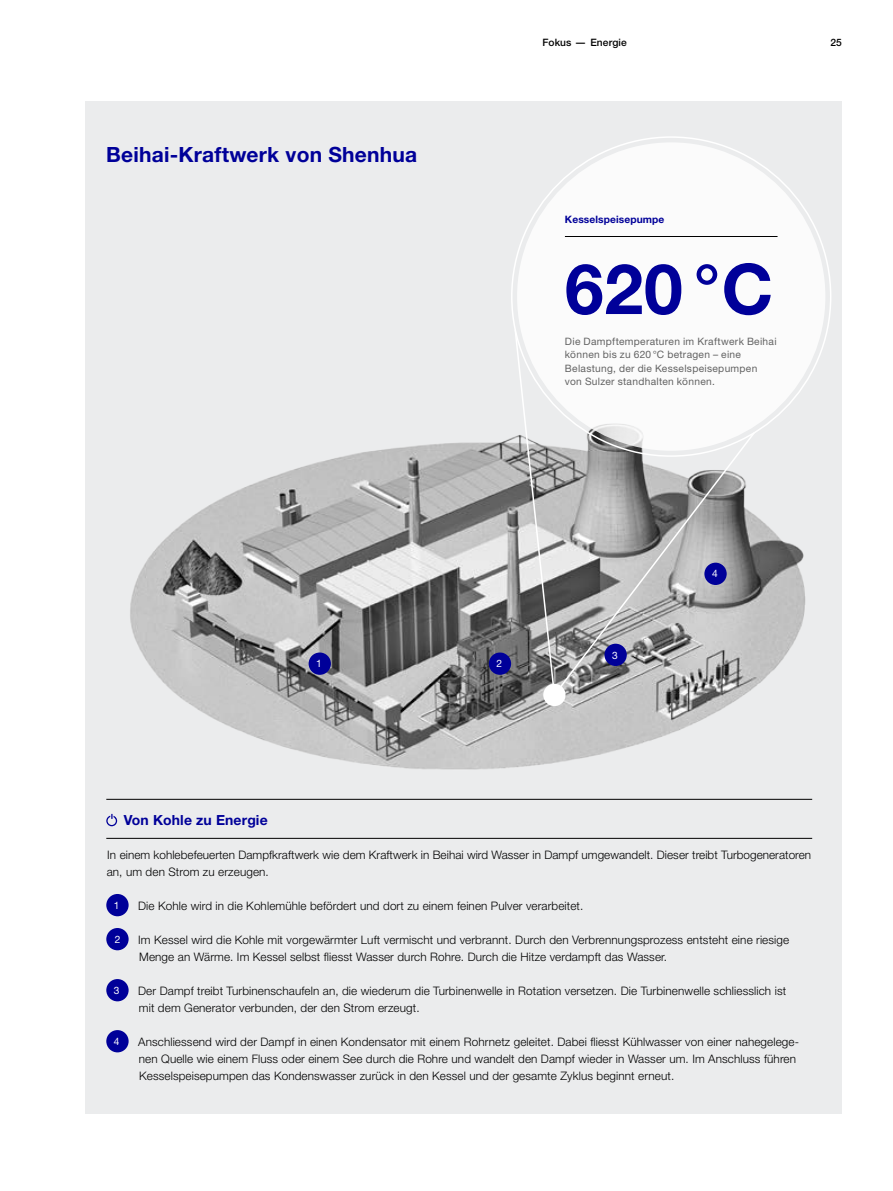
<style>
.page{position:relative;width:893px;height:1191px;background:#fff}
.page>*{position:absolute;margin:0;border:0;box-sizing:border-box;transform-origin:0 0}
.t1{font:700 69.9px "Helvetica Neue LT Std";color:#009}
.t2{font:700 21px "Helvetica Neue LT Std";letter-spacing:.01em;color:#009}
.t3{font:700 13.95px "Helvetica Neue LT Std";letter-spacing:.01em;color:#009}
.t4{font:300 11.7px/17px "Helvetica Neue LT Std";letter-spacing:.01em;color:#000}
.t5{font:10.2px/13.5px "Helvetica Neue LT Std";letter-spacing:.03em;color:#626262}
.t6{font:700 10.2px "Helvetica Neue LT Std";letter-spacing:.01em;color:#009}
.t7{font:500 10.2px "Helvetica Neue LT Std";letter-spacing:.01em;color:#000}
.t8{font:10.2px "Helvetica Neue LT Std";color:#fff}
</style>
<div class="page">
<div style="left:85px;top:101px;width:757px;height:1012px;background:#ebeced"></div>
<img style="left:106px;top:371px;width:707px;height:468px">
<div style="left:517px;top:142px;width:308px;height:309px;background:#fff;border-radius:50%"></div>
<svg style="left:514px;top:328px;width:42px;height:369px"></svg>
<svg style="left:552px;top:431px;width:204px;height:266px;background:#aaa"></svg>
<div style="left:309px;top:652px;width:22px;height:23px;background:#009;border-radius:50%"></div>
<div style="left:489px;top:652px;width:22px;height:23px;background:#009;border-radius:50%"></div>
<div style="left:604px;top:643px;width:23px;height:23px;background:#009;border-radius:50%"></div>
<div style="left:543px;top:684px;width:23px;height:22px;background:#fff;border-radius:50%"></div>
<div style="left:704px;top:562px;width:23px;height:23px;background:#009;border-radius:50%"></div>
<svg style="left:106px;top:814px;width:11px;height:12px"></svg>
<hr style="left:565px;top:236px;width:212px;height:1px;background:#000">
<hr style="left:106px;top:799px;width:706px;height:1px;background:#000">
<hr style="left:106px;top:838px;width:706px;height:1px;background:#000">
<div style="left:106px;top:894px;width:23px;height:22px;background:#009;border-radius:50%"></div>
<div style="left:106px;top:928px;width:23px;height:22px;background:#009;border-radius:50%"></div>
<div style="left:106px;top:979px;width:23px;height:22px;background:#009;border-radius:50%"></div>
<div style="left:106px;top:1030px;width:23px;height:22px;background:#009;border-radius:50%"></div>
<p class="t2" style="left:106px;top:141px;width:312px">Beihai-Kraftwerk von Shenhua</p>
<p class="t7" style="left:542px;top:36px;width:86px">Fokus — Energie</p>
<p class="t7" style="left:830px;top:36px;width:13px">25</p>
<p class="t6" style="left:565px;top:213px;width:101px">Kesselspeisepumpe</p>
<p class="t1" style="left:565px;top:246px;width:205px">620 °C</p>
<p class="t5" style="left:565px;top:334px;width:213px">Die Dampftemperaturen im Kraftwerk Beihai können bis zu 620 °C betragen – eine Belastung, der die Kesselspeisepumpen von Sulzer standhalten können.</p>
<p class="t8" style="left:316px;top:657px;width:7px">1</p>
<p class="t8" style="left:496px;top:657px;width:7px">2</p>
<p class="t8" style="left:612px;top:649px;width:7px">3</p>
<p class="t8" style="left:712px;top:568px;width:7px">4</p>
<p class="t3" style="left:124px;top:811px;width:145px">Von Kohle zu Energie</p>
<p class="t4" style="left:107px;top:846px;width:706px">In einem kohlebefeuerten Dampfkraftwerk wie dem Kraftwerk in Beihai wird Wasser in Dampf umgewandelt. Dieser treibt Turbogeneratoren an, um den Strom zu erzeugen.</p>
<p class="t8" style="left:114px;top:899px;width:7px">1</p>
<p class="t4" style="left:138px;top:897px;width:447px">Die Kohle wird in die Kohlemühle befördert und dort zu einem feinen Pulver verarbeitet.</p>
<p class="t8" style="left:115px;top:933px;width:7px">2</p>
<p class="t4" style="left:138px;top:931px;width:652px">Im Kessel wird die Kohle mit vorgewärmter Luft vermischt und verbrannt. Durch den Verbrennungsprozess entsteht eine riesige<br>Menge an Wärme. Im Kessel selbst fliesst Wasser durch Rohre. Durch die Hitze verdampft das Wasser.</p>
<p class="t8" style="left:114px;top:984px;width:7px">3</p>
<p class="t4" style="left:138px;top:982px;width:649px">Der Dampf treibt Turbinenschaufeln an, die wiederum die Turbinenwelle in Rotation versetzen. Die Turbinenwelle schliesslich ist mit dem Generator verbunden, der den Strom erzeugt.</p>
<p class="t8" style="left:114px;top:1035px;width:7px">4</p>
<p class="t4" style="left:138px;top:1033px;width:662px">Anschliessend wird der Dampf in einen Kondensator mit einem Rohrnetz geleitet. Dabei fliesst Kühlwasser von einer nahegelege&shy;nen Quelle wie einem Fluss oder einem See durch die Rohre und wandelt den Dampf wieder in Wasser um. Im Anschluss führen<br>Kesselspeisepumpen das Kondenswasser zurück in den Kessel und der gesamte Zyklus beginnt erneut.</p>
</div>
